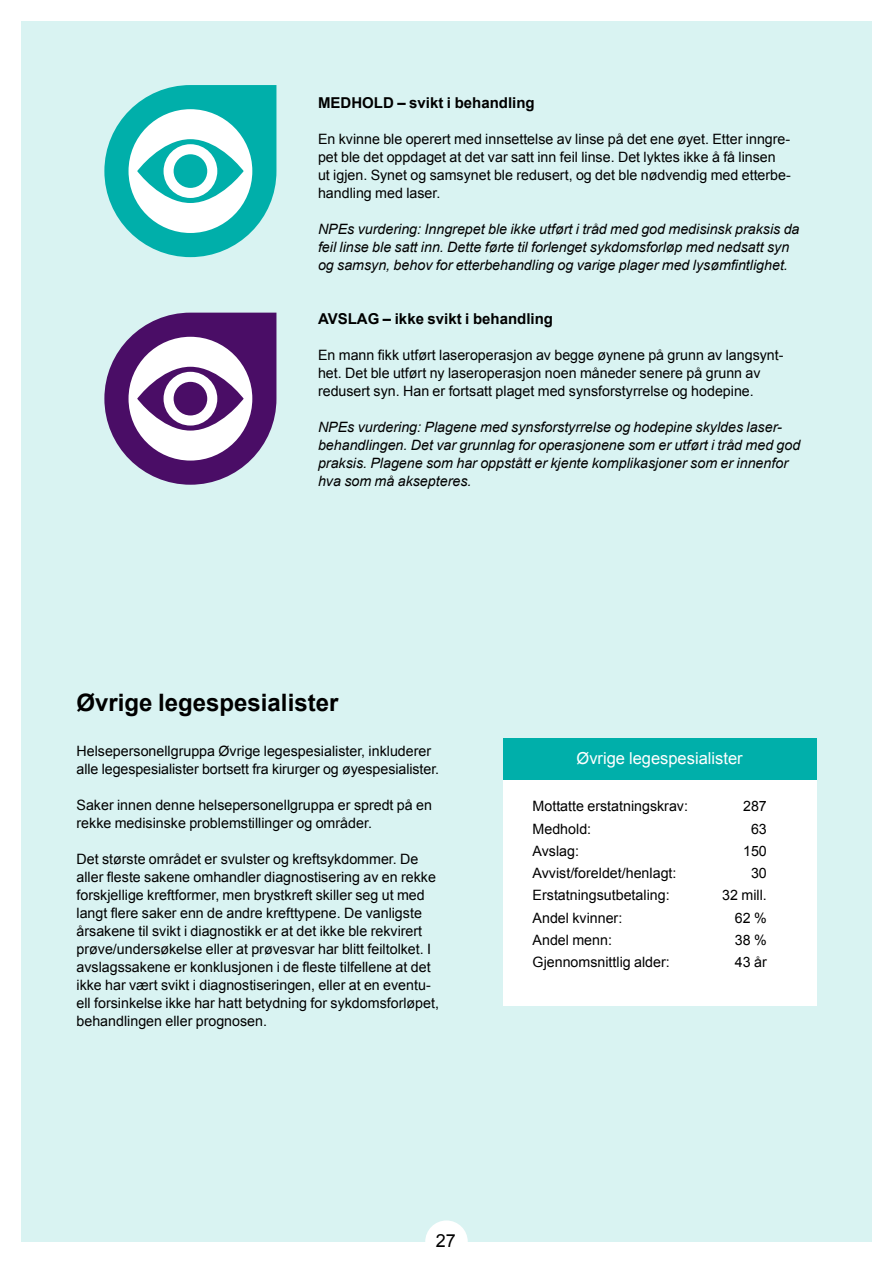
<style>
.page{position:relative;width:893px;height:1263px;background:#fff}
.page>*{position:absolute;margin:0;border:0;box-sizing:border-box;transform-origin:0 0}
.t1{font:700 24px "Arial";color:#000}
.t2{font:18px "Arial";color:#000}
.t3{font:16.5px "Arial";color:#fff}
.t4{font:700 15px "Arial";color:#000}
.t5{font:14.25px/18px "Arial";color:#000}
.t6{font:italic 14.25px/18px "Arial";color:#000}
</style>
<div class="page">
<div style="left:21px;top:21px;width:850px;height:1221px;background:#d9f3f2"></div>
<div style="left:425px;top:1220px;width:43px;height:43px;background:#fff;border-radius:50%"></div>
<svg style="left:104px;top:85px;width:172px;height:172px"></svg>
<svg style="left:104px;top:313px;width:172px;height:172px"></svg>
<div style="left:129px;top:109px;width:123px;height:124px;border:5px solid #fff;border-radius:50%"></div>
<div style="left:129px;top:337px;width:123px;height:124px;border:5px solid #fff;border-radius:50%"></div>
<div style="left:131px;top:112px;width:119px;height:119px;background:#fff;border-radius:50%"></div>
<div style="left:131px;top:339px;width:119px;height:119px;background:#fff;border-radius:50%"></div>
<svg style="left:137px;top:139px;width:107px;height:64px;fill:#00afaa"></svg>
<svg style="left:137px;top:367px;width:107px;height:64px;fill:#4a0d66"></svg>
<div style="left:164px;top:144px;width:53px;height:54px;background:#fff;border-radius:50%"></div>
<div style="left:164px;top:372px;width:53px;height:53px;background:#fff;border-radius:50%"></div>
<div style="left:174px;top:154px;width:33px;height:34px;background:#00afaa;border-radius:50%"></div>
<div style="left:174px;top:382px;width:33px;height:33px;background:#4a0d66;border-radius:50%"></div>
<div style="left:503px;top:739px;width:313px;height:266px;background:#fff"></div>
<div style="left:503px;top:739px;width:313px;height:41px;background:#00afaa"></div>
<p class="t4" style="left:318px;top:93px;width:218px">MEDHOLD – svikt i behandling</p>
<p class="t5" style="left:318px;top:130px;width:474px">En kvinne ble operert med innsettelse av linse på det ene øyet. Etter inngre&shy;pet ble det oppdaget at det var satt inn feil linse. Det lyktes ikke å få linsen ut igjen. Synet og samsynet ble redusert, og det ble nødvendig med etterbe&shy;handling med laser.</p>
<p class="t6" style="left:318px;top:220px;width:483px">NPEs vurdering: Inngrepet ble ikke utført i tråd med god medisinsk praksis da feil linse ble satt inn. Dette førte til forlenget sykdomsforløp med nedsatt syn og samsyn, behov for etterbehandling og varige plager med lysømfintlighet.</p>
<p class="t4" style="left:318px;top:309px;width:236px">AVSLAG – ikke svikt i behandling</p>
<p class="t5" style="left:318px;top:346px;width:467px">En mann fikk utført laseroperasjon av begge øynene på grunn av langsynt&shy;het. Det ble utført ny laseroperasjon noen måneder senere på grunn av redusert syn. Han er fortsatt plaget med synsforstyrrelse og hodepine.</p>
<p class="t6" style="left:318px;top:418px;width:484px">NPEs vurdering: Plagene med synsforstyrrelse og hodepine skyldes laser&shy;behandlingen. Det var grunnlag for operasjonene som er utført i tråd med god praksis. Plagene som har oppstått er kjente komplikasjoner som er innenfor hva som må aksepteres.</p>
<h1 class="t1" style="left:77px;top:686px;width:263px">Øvrige legespesialister</h1>
<p class="t5" style="left:77px;top:742px;width:364px">Helsepersonellgruppa Øvrige legespesialister, inkluderer alle legespesialister bortsett fra kirurger og øyespesialister.</p>
<p class="t5" style="left:77px;top:796px;width:357px">Saker innen denne helsepersonellgruppa er spredt på en rekke medisinske problemstillinger og områder.</p>
<p class="t5" style="left:77px;top:850px;width:364px">Det største området er svulster og kreftsykdommer. De aller fleste sakene omhandler diagnostisering av en rekke forskjellige kreftformer, men brystkreft skiller seg ut med langt flere saker enn de andre krefttypene. De vanligste årsakene til svikt i diagnostikk er at det ikke ble rekvirert prøve/undersøkelse eller at prøvesvar har blitt feiltolket. I avslagssakene er konklusjonen i de fleste tilfellene at det ikke har vært svikt i diagnostiseringen, eller at en eventu&shy;ell forsinkelse ikke har hatt betydning for sykdomsforløpet, behandlingen eller prognosen.</p>
<p class="t3" style="left:576px;top:748px;width:168px">Øvrige legespesialister</p>
<p class="t5" style="left:533px;top:797px;width:157px">Mottatte erstatningskrav:</p>
<p class="t5" style="left:743px;top:797px;width:25px">287</p>
<p class="t5" style="left:533px;top:820px;width:60px">Medhold:</p>
<p class="t5" style="left:751px;top:820px;width:17px">63</p>
<p class="t5" style="left:533px;top:842px;width:48px">Avslag:</p>
<p class="t5" style="left:743px;top:842px;width:25px">150</p>
<p class="t5" style="left:533px;top:864px;width:145px">Avvist/foreldet/henlagt:</p>
<p class="t5" style="left:751px;top:864px;width:17px">30</p>
<p class="t5" style="left:533px;top:886px;width:139px">Erstatningsutbetaling:</p>
<p class="t5" style="left:722px;top:886px;width:46px">32 mill.</p>
<p class="t5" style="left:533px;top:909px;width:91px">Andel kvinner:</p>
<p class="t5" style="left:735px;top:909px;width:33px">62 %</p>
<p class="t5" style="left:533px;top:931px;width:81px">Andel menn:</p>
<p class="t5" style="left:735px;top:931px;width:33px">38 %</p>
<p class="t5" style="left:533px;top:953px;width:139px">Gjennomsnittlig alder:</p>
<p class="t5" style="left:735px;top:953px;width:33px">43 år</p>
<p class="t2" style="left:436px;top:1229px;width:22px">27</p>
</div>
